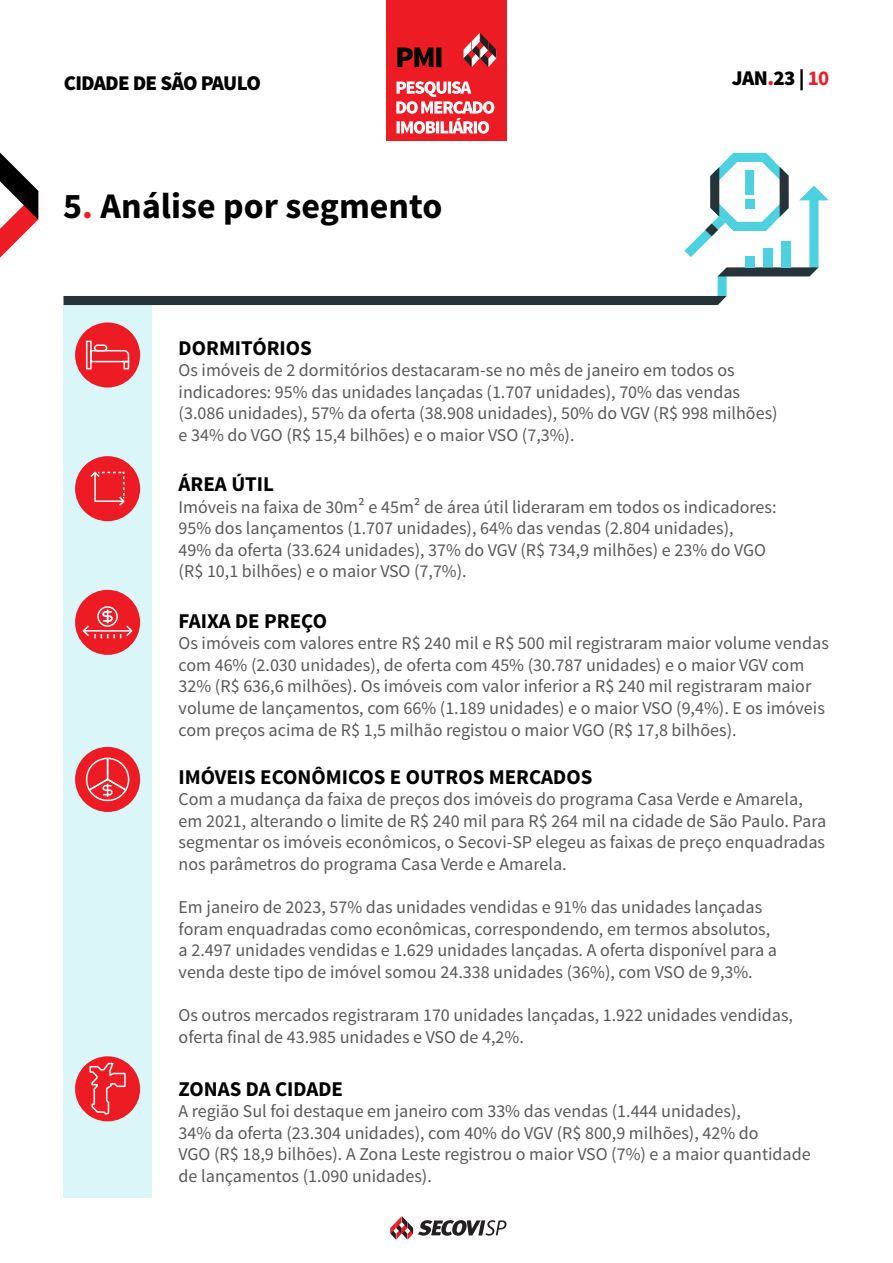
<style>
.page{position:relative;width:893px;height:1263px;background:#fff}
.page>*{position:absolute;margin:0;border:0;box-sizing:border-box;transform-origin:0 0}
.t1{font:700 36px "Source Sans Pro";color:#000}
.t2{font:700 21px "Source Sans Pro";color:#000}
.t3{font:900 21px "Source Sans Pro";letter-spacing:-.03em;color:#000}
.t4{font:18px/21.6px "Source Sans Pro";color:#58595b}
.s1{color:#ed1c24}
.s2{font-weight:700;color:#ed1c24}
</style>
<div class="page">
<div style="left:386px;top:0;width:120px;height:141px;background:#ed1c24"></div>
<svg style="left:463px;top:33px;width:33px;height:34px"></svg>
<svg style="left:396px;top:81px;width:98px;height:53px"></svg>
<svg style="left:397px;top:48px;width:44px;height:19px"></svg>
<svg style="left:390px;top:1216px;width:116px;height:24px"></svg>
<svg style="left:0;top:152px;width:38px;height:106px"></svg>
<div style="left:64px;top:296px;width:88px;height:902px;background:#dbf6f9"></div>
<div style="left:75px;top:322px;width:65px;height:65px;background:#ed1c24;border-radius:50%"></div>
<div style="left:86px;top:341px;width:6px;height:28px;border:2px solid #fff"></div>
<div style="left:124px;top:361px;width:5px;height:8px;border:2px solid #fff"></div>
<svg style="left:89px;top:349px;width:41px;height:14px"></svg>
<div style="left:94px;top:344px;width:13px;height:7px;border:2px solid #fff;border-radius:3px"></div>
<div style="left:75px;top:456px;width:65px;height:65px;background:#ed1c24;border-radius:50%"></div>
<svg style="left:90px;top:471px;width:35px;height:35px"></svg>
<div style="left:75px;top:1056px;width:65px;height:65px;background:#ed1c24;border-radius:50%"></div>
<svg style="left:89px;top:1062px;width:37px;height:54px"></svg>
<div style="left:75px;top:747px;width:65px;height:65px;background:#ed1c24;border-radius:50%"></div>
<svg style="left:84px;top:757px;width:46px;height:46px"></svg>
<div style="left:75px;top:590px;width:65px;height:65px;background:#ed1c24;border-radius:50%"></div>
<div style="left:97px;top:606px;width:21px;height:21px;border:2px solid #fff;border-radius:50%"></div>
<svg style="left:82px;top:610px;width:51px;height:28px"></svg>
<svg style="left:64px;top:153px;width:765px;height:152px"></svg>
<p class="t3" style="left:64px;top:70px;width:199px">CIDADE DE SÃO PAULO</p>
<p class="t3" style="left:732px;top:64px;width:99px">JAN<span class="s1">.</span>23 | <span class="s2">10</span></p>
<h1 class="t1" style="left:63px;top:183px;width:381px">5<span class="s1">.</span> Análise por segmento</h1>
<p class="t2" style="left:179px;top:334px;width:135px">DORMITÓRIOS</p>
<p class="t4" style="left:179px;top:360px;width:601px">Os imóveis de 2 dormitórios destacaram-se no mês de janeiro em todos os indicadores: 95% das unidades lançadas (1.707 unidades), 70% das vendas (3.086 unidades), 57% da oferta (38.908 unidades), 50% do VGV (R$ 998 milhões) e 34% do VGO (R$ 15,4 bilhões) e o maior VSO (7,3%).</p>
<p class="t2" style="left:179px;top:471px;width:97px">ÁREA ÚTIL</p>
<p class="t4" style="left:179px;top:496px;width:599px">Imóveis na faixa de 30m² e 45m² de área útil lideraram em todos os indicadores:<br>95% dos lançamentos (1.707 unidades), 64% das vendas (2.804 unidades),<br>49% da oferta (33.624 unidades), 37% do VGV (R$ 734,9 milhões) e 23% do VGO (R$ 10,1 bilhões) e o maior VSO (7,7%).</p>
<p class="t2" style="left:179px;top:607px;width:150px">FAIXA DE PREÇO</p>
<p class="t4" style="left:179px;top:633px;width:652px">Os imóveis com valores entre R$ 240 mil e R$ 500 mil registraram maior volume vendas com 46% (2.030 unidades), de oferta com 45% (30.787 unidades) e o maior VGV com 32% (R$ 636,6 milhões). Os imóveis com valor inferior a R$ 240 mil registraram maior volume de lançamentos, com 66% (1.189 unidades) e o maior VSO (9,4%). E os imóveis com preços acima de R$ 1,5 milhão registou o maior VGO (R$ 17,8 bilhões).</p>
<p class="t2" style="left:179px;top:763px;width:415px">IMÓVEIS ECONÔMICOS E OUTROS MERCADOS</p>
<p class="t4" style="left:179px;top:789px;width:649px">Com a mudança da faixa de preços dos imóveis do programa Casa Verde e Amarela, em 2021, alterando o limite de R$ 240 mil para R$ 264 mil na cidade de São Paulo. Para segmentar os imóveis econômicos, o Secovi-SP elegeu as faixas de preço enquadradas nos parâmetros do programa Casa Verde e Amarela.</p>
<p class="t4" style="left:179px;top:897px;width:600px">Em janeiro de 2023, 57% das unidades vendidas e 91% das unidades lançadas foram enquadradas como econômicas, correspondendo, em termos absolutos, a 2.497 unidades vendidas e 1.629 unidades lançadas. A oferta disponível para a venda deste tipo de imóvel somou 24.338 unidades (36%), com VSO de 9,3%.</p>
<p class="t4" style="left:179px;top:1005px;width:616px">Os outros mercados registraram 170 unidades lançadas, 1.922 unidades vendidas, oferta final de 43.985 unidades e VSO de 4,2%.</p>
<p class="t2" style="left:179px;top:1075px;width:166px">ZONAS DA CIDADE</p>
<p class="t4" style="left:179px;top:1101px;width:634px">A região Sul foi destaque em janeiro com 33% das vendas (1.444 unidades),<br>34% da oferta (23.304 unidades), com 40% do VGV (R$ 800,9 milhões), 42% do<br>VGO (R$ 18,9 bilhões). A Zona Leste registrou o maior VSO (7%) e a maior quantidade de lançamentos (1.090 unidades).</p>
</div>
